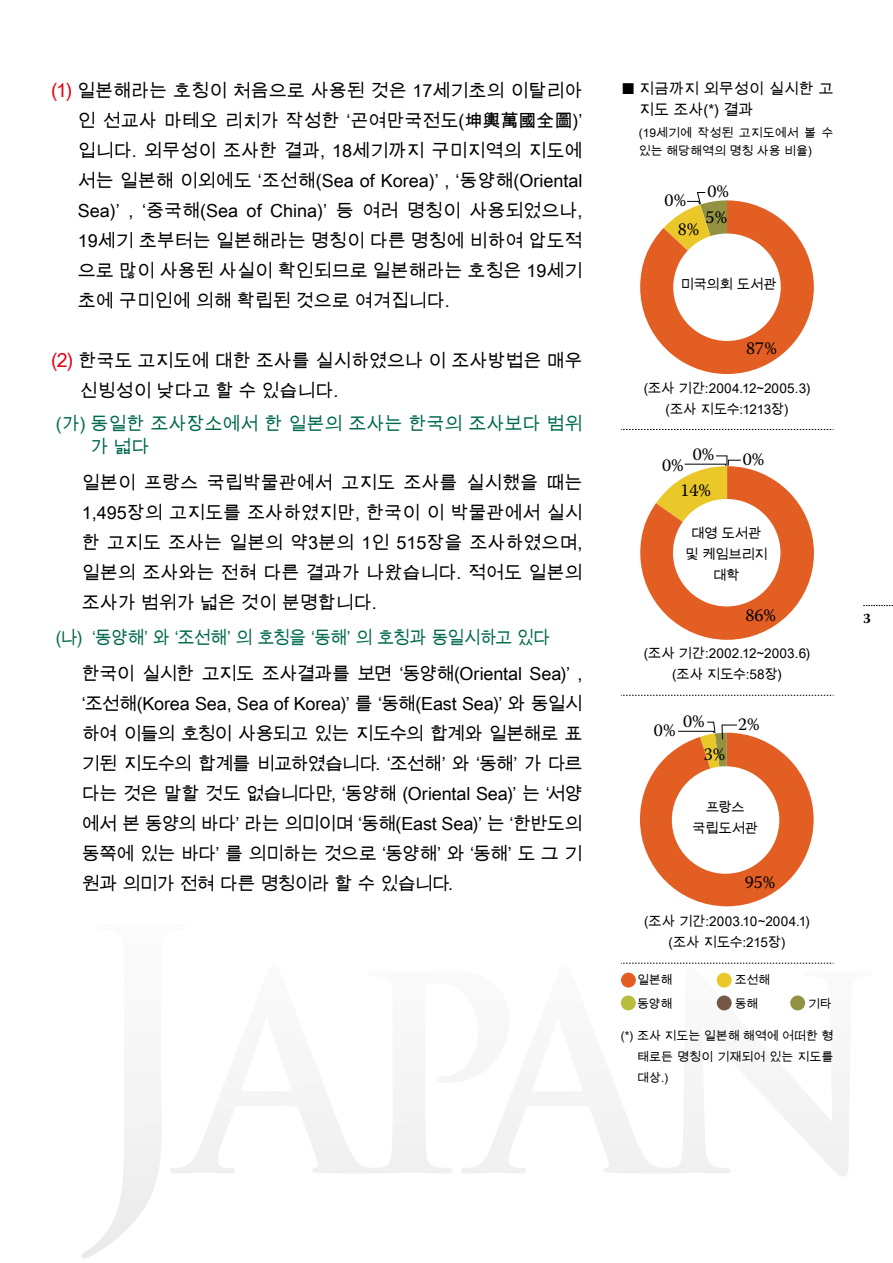
<style>
.page{position:relative;width:893px;height:1263px;background:#fff}
.page>*{position:absolute;margin:0;border:0;box-sizing:border-box;transform-origin:0 0}
.t1{font:18px/30px "Arial Unicode MS";color:#000;text-align:justify}
.t2{font:18px/33.2px "Warnock Pro";color:#000}
.t3{font:18px "Arial Unicode MS";letter-spacing:-.055em;color:#00694e;scale:.95 1}
.t4{font:18px/22.5px "Arial Unicode MS";color:#00694e}
.t5{font:15px/21px "Arial Unicode MS";color:#000}
.t6{font:700 14.25px "Warnock Pro";color:#000}
.t7{font:13.5px/21px "Arial Unicode MS";letter-spacing:-.015em;color:#000;text-align:center}
.t8{font:13.5px/21px "Arial Unicode MS";letter-spacing:-.035em;color:#000;text-align:center}
.t9{font:12px/21px "Arial Unicode MS";color:#000}
.s1{font-size:19.5px;color:#e60012}
.s2{font-family:"MS Mincho"}
</style>
<div class="page">
<svg style="left:81px;top:962px;width:767px;height:297px"></svg>
<svg style="left:863px;top:605px;width:30px;height:1px"></svg>
<svg style="left:81px;top:966px;width:767px;height:10px"></svg>
<svg style="left:81px;top:976px;width:767px;height:16px"></svg>
<svg style="left:81px;top:992px;width:768px;height:169px"></svg>
<div style="left:621px;top:973px;width:15px;height:14px;background:#e25e23;border-radius:50%"></div>
<div style="left:717px;top:973px;width:15px;height:14px;background:#ebc82a;border-radius:50%"></div>
<div style="left:621px;top:995px;width:15px;height:15px;background:#b7bd3d;border-radius:50%"></div>
<div style="left:717px;top:995px;width:15px;height:15px;background:#745843;border-radius:50%"></div>
<div style="left:790px;top:995px;width:15px;height:15px;background:#939243;border-radius:50%"></div>
<svg style="left:640px;top:722px;width:174px;height:184px"></svg>
<svg style="left:640px;top:192px;width:174px;height:182px"></svg>
<svg style="left:640px;top:455px;width:174px;height:185px"></svg>
<svg style="left:621px;top:429px;width:213px;height:1px"></svg>
<svg style="left:621px;top:695px;width:213px;height:1px"></svg>
<svg style="left:621px;top:963px;width:213px;height:1px"></svg>
<p class="t1" style="left:78px;top:75px;width:506px;text-indent:-27px"><span class="s1">(1)</span> 일본해라는 호칭이 처음으로 사용된 것은 17세기초의 이탈리아 인 선교사 마테오 리치가 작성한 ‘곤여만국전도(坤輿萬國全圖)’ 입니다. 외무성이 조사한 결과, 18세기까지 구미지역의 지도에 서는 일본해 이외에도 ‘조선해(Sea of Korea)’ , ‘동양해(Oriental Sea)’ , ‘중국해(Sea of China)’ 등 여러 명칭이 사용되었으나, 19세기 초부터는 일본해라는 명칭이 다른 명칭에 비하여 압도적 으로 많이 사용된 사실이 확인되므로 일본해라는 호칭은 19세기 초에 구미인에 의해 확립된 것으로 여겨집니다.</p>
<p class="t1" style="left:80px;top:345px;width:504px;text-indent:-29px"><span class="s1">(2)</span> 한국도 고지도에 대한 조사를 실시하였으나 이 조사방법은 매우 신빙성이 낮다고 할 수 있습니다.</p>
<p class="t4" style="left:91px;top:412px;width:493px;text-indent:-35px">(가) 동일한 조사장소에서 한 일본의 조사는 한국의 조사보다 범위 가 넓다</p>
<p class="t1" style="left:82px;top:467px;width:502px">일본이 프랑스 국립박물관에서 고지도 조사를 실시했을 때는 1,495장의 고지도를 조사하였지만, 한국이 이 박물관에서 실시 한 고지도 조사는 일본의 약3분의 1인 515장을 조사하였으며, 일본의 조사와는 전혀 다른 결과가 나왔습니다. 적어도 일본의 조사가 범위가 넓은 것이 분명합니다.</p>
<p class="t3" style="left:56px;top:624px;width:522px">(나) ‘동양해’ 와 ‘조선해’ 의 호칭을 ‘동해’ 의 호칭과 동일시하고 있다</p>
<p class="t1" style="left:82px;top:658px;width:502px">한국이 실시한 고지도 조사결과를 보면 ‘동양해(Oriental Sea)’ , ‘조선해(Korea Sea, Sea of Korea)’ 를 ‘동해(East Sea)’ 와 동일시 하여 이들의 호칭이 사용되고 있는 지도수의 합계와 일본해로 표 기된 지도수의 합계를 비교하였습니다. ‘조선해’ 와 ‘동해’ 가 다르 다는 것은 말할 것도 없습니다만, ‘동양해 (Oriental Sea)’ 는 ‘서양 에서 본 동양의 바다’ 라는 의미이며 ‘동해(East Sea)’ 는 ‘한반도의 동쪽에 있는 바다’ 를 의미하는 것으로 ‘동양해’ 와 ‘동해’ 도 그 기 원과 의미가 전혀 다른 명칭이라 할 수 있습니다.</p>
<p class="t5" style="left:639px;top:78px;width:196px;text-indent:-18px"><span class="s2">■</span> 지금까지 외무성이 실시한 고 지도 조사(*) 결과</p>
<p class="t9" style="left:639px;top:124px;width:196px;line-height:18px">(19세기에 작성된 고지도에서 볼 수 있는 해당해역의 명칭 사용 비율)</p>
<p class="t2" style="left:665px;top:183px;width:23px">0%</p>
<p class="t2" style="left:707px;top:174px;width:23px">0%</p>
<p class="t2" style="left:706px;top:200px;width:23px">5%</p>
<p class="t2" style="left:678px;top:212px;width:23px">8%</p>
<p class="t7" style="left:680px;top:274px;width:98px">미국의회 도서관</p>
<p class="t2" style="left:746px;top:331px;width:32px">87%</p>
<p class="t7" style="left:644px;top:377px;width:168px">(조사 기간:2004.12∼2005.3) (조사 지도수:1213장)</p>
<p class="t2" style="left:662px;top:448px;width:23px">0%</p>
<p class="t2" style="left:693px;top:437px;width:23px">0%</p>
<p class="t2" style="left:743px;top:442px;width:23px">0%</p>
<p class="t2" style="left:680px;top:474px;width:32px">14%</p>
<p class="t7" style="left:685px;top:522px;width:84px">대영 도서관 및 케임브리지 대학</p>
<p class="t2" style="left:745px;top:599px;width:32px">86%</p>
<p class="t7" style="left:644px;top:643px;width:168px">(조사 기간:2002.12∼2003.6) (조사 지도수:58장)</p>
<p class="t2" style="left:654px;top:713px;width:23px">0%</p>
<p class="t2" style="left:704px;top:704px;width:23px;text-indent:-21px">0%<br>3%</p>
<p class="t2" style="left:738px;top:707px;width:23px">2%</p>
<p class="t8" style="left:692px;top:796px;width:68px">프랑스 국립도서관</p>
<p class="t2" style="left:745px;top:866px;width:32px">95%</p>
<p class="t7" style="left:644px;top:911px;width:167px">(조사 기간:2003.10∼2004.1) (조사 지도수:215장)</p>
<p class="t9" style="left:637px;top:969px;width:37px">일본해</p>
<p class="t9" style="left:735px;top:969px;width:37px">조선해</p>
<p class="t9" style="left:637px;top:993px;width:37px">동양해</p>
<p class="t9" style="left:735px;top:993px;width:25px">동해</p>
<p class="t9" style="left:808px;top:993px;width:25px">기타</p>
<p class="t9" style="left:637px;top:1025px;width:198px;text-align:justify;text-indent:-16px">(*) 조사 지도는 일본해 해역에 어떠한 형 태로든 명칭이 기재되어 있는 지도를 대상.)</p>
<p class="t6" style="left:863px;top:610px;width:9px">3</p>
</div>
